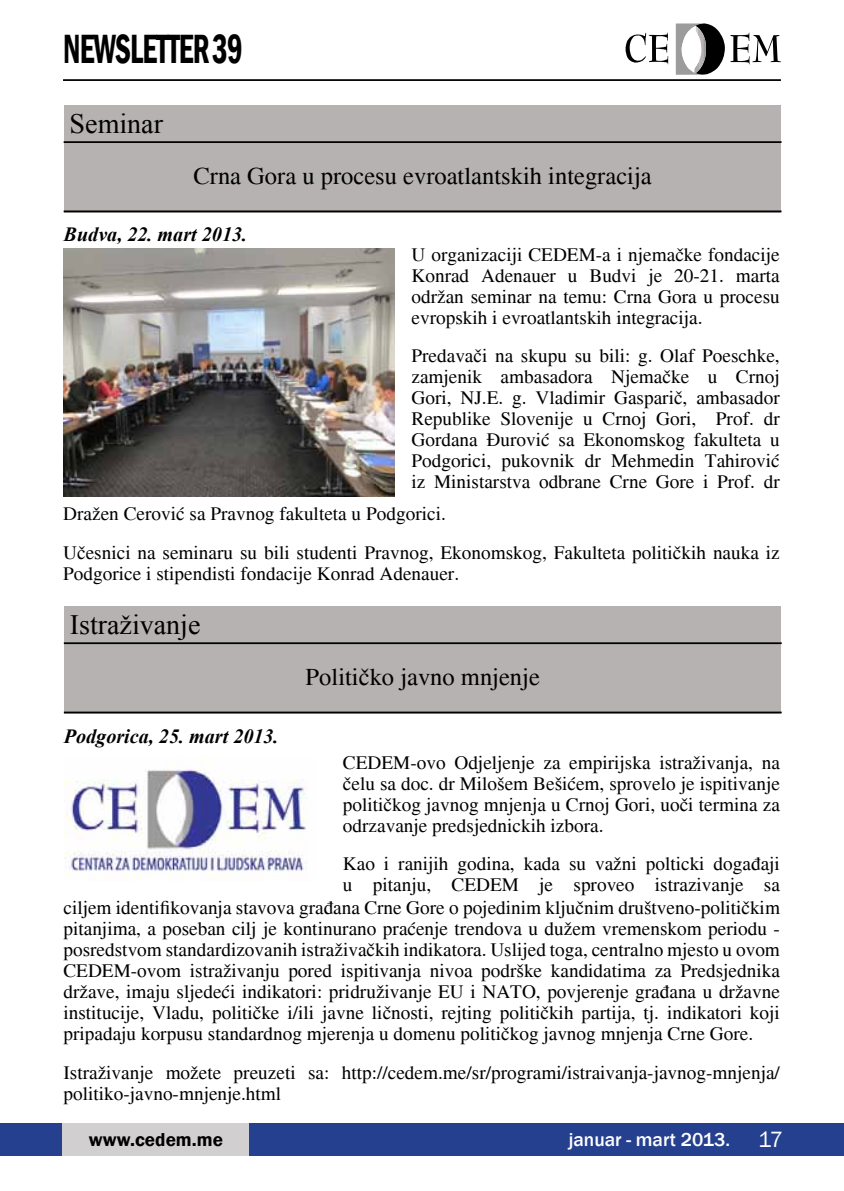
<style>
.page{position:relative;width:844px;height:1191px;background:#fff}
.page>*{position:absolute;margin:0;border:0;box-sizing:border-box;transform-origin:0 0}
.t1{font:600 condensed 42px "Franklin Gothic";letter-spacing:-.025em;color:#000;scale:.74 1}
.t2{font:28px "Times New Roman";color:#000}
.t3{font:24.5px "Times";color:#000}
.t4{font:italic 700 20.12px "Times New Roman";color:#000}
.t5{font:19.25px/21px "Times";color:#000;text-align:justify}
.t6{font:500 19.25px "Franklin Gothic";color:#fff}
.t7{font:600 19.25px "Franklin Gothic";color:#000}
.s1{font-weight:400;font-size:22.75px}
</style>
<div class="page">
<hr style="left:63px;top:79px;width:717px;height:2px;background:#000">
<svg style="left:625px;top:33px;width:43px;height:31px"></svg>
<svg style="left:730px;top:33px;width:50px;height:31px"></svg>
<svg style="left:675px;top:23px;width:49px;height:52px"></svg>
<div style="left:0;top:1123px;width:843px;height:32px;background:#25408f"></div>
<div style="left:63px;top:1123px;width:186px;height:32px;background:#d1cfcf"></div>
<div style="left:64px;top:105px;width:716px;height:107px;background:#b5b2b1"></div>
<hr style="left:64px;top:141px;width:717px;height:2px;background:#000">
<hr style="left:64px;top:210px;width:717px;height:2px;background:#000">
<div style="left:65px;top:606px;width:715px;height:107px;background:#b5b2b1"></div>
<hr style="left:64px;top:642px;width:717px;height:2px;background:#000">
<hr style="left:64px;top:711px;width:717px;height:2px;background:#000">
<img style="left:64px;top:249px;width:330px;height:247px">
<img style="left:64px;top:760px;width:243px;height:120px">
<h1 class="t1" style="left:63px;top:21px;width:244px">NEWSLETTER 39</h1>
<h2 class="t2" style="left:70px;top:105px;width:95px">Seminar</h2>
<p class="t3" style="left:193px;top:162px;width:459px">Crna Gora u procesu evroatlantskih integracija</p>
<p class="t4" style="left:64px;top:224px;width:185px">Budva, 22. mart 2013.</p>
<p class="t5" style="left:411px;top:244px;width:370px">U organizaciji CEDEM-a i njemačke fondacije Konrad Adenauer u Budvi je 20-21. marta održan seminar na temu: Crna Gora u procesu evropskih i evroatlantskih integracija.</p>
<p class="t5" style="left:411px;top:345px;width:370px">Predavači na skupu su bili: g. Olaf Poeschke, zamjenik ambasadora Njemačke u Crnoj Gori, NJ.E. g. Vladimir Gasparič, ambasador Republike Slovenije u Crnoj Gori, Prof. dr Gordana Đurović sa Ekonomskog fakulteta u Podgorici, pukovnik dr Mehmedin Tahirović iz Ministarstva odbrane Crne Gore i Prof. dr</p>
<p class="t5" style="left:63px;top:495px;width:717px;line-height:38.5px">Dražen Cerović sa Pravnog fakulteta u Podgorici.<br>Učesnici na seminaru su bili studenti Pravnog, Ekonomskog, Fakulteta političkih nauka iz</p>
<p class="t5" style="left:63px;top:563px;width:397px">Podgorice i stipendisti fondacije Konrad Adenauer.</p>
<h2 class="t2" style="left:70px;top:606px;width:132px">Istraživanje</h2>
<p class="t4" style="left:64px;top:724px;width:216px">Podgorica, 25. mart 2013.</p>
<p class="t3" style="left:305px;top:663px;width:236px">Političko javno mnjenje</p>
<p class="t5" style="left:343px;top:752px;width:438px">CEDEM-ovo Odjeljenje za empirijska istraživanja, na čelu sa doc. dr Milošem Bešićem, sprovelo je ispitivanje političkog javnog mnjenja u Crnoj Gori, uoči termina za odrzavanje predsjednickih izbora.</p>
<p class="t5" style="left:343px;top:853px;width:438px">Kao i ranijih godina, kada su važni polticki događaji u pitanju, CEDEM je sproveo istrazivanje sa</p>
<p class="t5" style="left:63px;top:897px;width:717px">ciljem identifikovanja stavova građana Crne Gore o pojedinim ključnim društveno-političkim pitanjima, a poseban cilj je kontinurano praćenje trendova u dužem vremenskom periodu - posredstvom standardizovanih istraživačkih indikatora. Uslijed toga, centralno mjesto u ovom CEDEM-ovom istraživanju pored ispitivanja nivoa podrške kandidatima za Predsjednika države, imaju sljedeći indikatori: pridruživanje EU i NATO, povjerenje građana u državne institucije, Vladu, političke i/ili javne ličnosti, rejting političkih partija, tj. indikatori koji pripadaju korpusu standardnog mjerenja u domenu političkog javnog mnjenja Crne Gore.</p>
<p class="t5" style="left:63px;top:1062px;width:717px">Istraživanje možete preuzeti sa: http://cedem.me/sr/programi/istraivanja-javnog-mnjenja/ politiko-javno-mnjenje.html</p>
<p class="t7" style="left:89px;top:1127px;width:135px">www.cedem.me</p>
<p class="t6" style="left:568px;top:1127px;width:216px">januar - mart 2013. <span class="s1">17</span></p>
</div>
